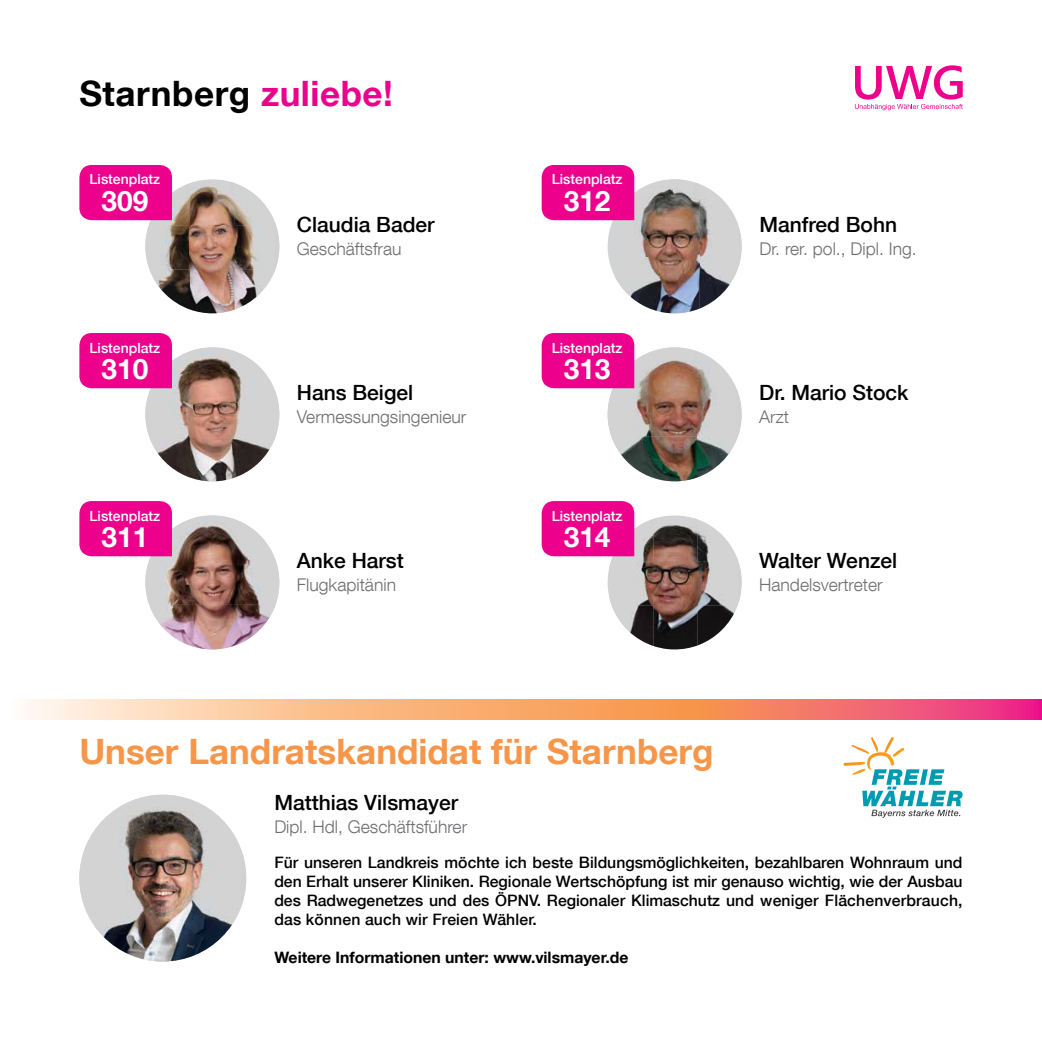
<style>
.page{position:relative;width:1042px;height:1042px;background:#fff}
.page>*{position:absolute;margin:0;border:0;box-sizing:border-box;transform-origin:0 0}
.t1{font:700 35px "Helvetica Neue LT Com";color:#f79548}
.t2{font:700 35px "Helvetica Neue LT Com";letter-spacing:.015em;color:#000}
.t3{font:700 28px "Helvetica Neue LT Com";color:#fff}
.t4{font:500 21px "Helvetica Neue LT Com";color:#000}
.t5{font:300 17.5px "Helvetica Neue LT Com";color:#6d6e71}
.t6{font:500 15.75px/18.9px "Helvetica Neue LT Com";letter-spacing:.01em;color:#000;text-align:justify}
.t7{font:700 15.75px "Helvetica Neue LT Com";color:#000}
.t8{font:500 14px "Helvetica Neue LT Com";color:#fff}
.s1{color:#ec008c}
</style>
<div class="page">
<svg style="left:1041px;top:699px;width:1px;height:21px"></svg>
<svg style="left:25px;top:699px;width:1016px;height:21px;background:#f89f83"></svg>
<img style="left:79px;top:795px;width:167px;height:166px;border-radius:83px">
<svg style="left:862px;top:737px;width:100px;height:81px"></svg>
<svg style="left:855px;top:65px;width:108px;height:45px"></svg>
<img style="left:608px;top:179px;width:133px;height:134px;border-radius:50%">
<svg style="left:661px;top:179px;width:13px;height:2px"></svg>
<img style="left:699px;top:184px;width:42px;height:85px">
<img style="left:614px;top:224px;width:85px;height:45px">
<img style="left:614px;top:269px;width:53px;height:44px">
<img style="left:699px;top:269px;width:39px;height:40px">
<img style="left:149px;top:515px;width:126px;height:45px">
<img style="left:145px;top:560px;width:134px;height:45px">
<img style="left:149px;top:605px;width:126px;height:44px">
<img style="left:611px;top:347px;width:86px;height:45px">
<img style="left:697px;top:351px;width:44px;height:86px">
<img style="left:608px;top:392px;width:89px;height:45px">
<img style="left:611px;top:437px;width:86px;height:44px">
<img style="left:697px;top:437px;width:41px;height:40px">
<img style="left:611px;top:518px;width:127px;height:44px">
<img style="left:609px;top:562px;width:132px;height:44px">
<img style="left:612px;top:605px;width:41px;height:41px">
<img style="left:653px;top:605px;width:44px;height:44px">
<img style="left:697px;top:605px;width:40px;height:40px">
<div style="left:79px;top:501px;width:93px;height:55px;background:#ec008c"></div>
<div style="left:542px;top:165px;width:92px;height:55px;background:#ec008c"></div>
<div style="left:542px;top:333px;width:92px;height:55px;background:#ec008c"></div>
<div style="left:542px;top:501px;width:92px;height:55px;background:#ec008c"></div>
<svg style="left:145px;top:179px;width:134px;height:134px;background:#9d958d"></svg>
<img style="left:149px;top:190px;width:27px;height:34px">
<img style="left:190px;top:182px;width:45px;height:131px">
<img style="left:235px;top:191px;width:41px;height:35px">
<svg style="left:146px;top:226px;width:3px;height:10px"></svg>
<img style="left:235px;top:226px;width:44px;height:44px">
<img style="left:149px;top:269px;width:41px;height:40px">
<img style="left:235px;top:269px;width:40px;height:40px">
<img style="left:145px;top:347px;width:134px;height:134px;border-radius:67px">
<div style="left:79px;top:165px;width:93px;height:55px;background:#ec008c"></div>
<div style="left:79px;top:333px;width:93px;height:55px;background:#ec008c"></div>
<h1 class="t2" style="left:79px;top:71px;width:315px">Starnberg <span class="s1">zuliebe!</span></h1>
<p class="t8" style="left:90px;top:171px;width:72px">Listenplatz</p>
<h2 class="t3" style="left:102px;top:183px;width:48px">309</h2>
<p class="t8" style="left:552px;top:171px;width:72px">Listenplatz</p>
<h2 class="t3" style="left:564px;top:183px;width:48px">312</h2>
<h3 class="t4" style="left:297px;top:211px;width:139px">Claudia Bader</h3>
<p class="t5" style="left:297px;top:238px;width:106px">Geschäftsfrau</p>
<h3 class="t4" style="left:759px;top:211px;width:139px">Manfred Bohn</h3>
<p class="t5" style="left:759px;top:238px;width:159px">Dr. rer. pol., Dipl. Ing.</p>
<p class="t8" style="left:90px;top:339px;width:72px">Listenplatz</p>
<h2 class="t3" style="left:102px;top:351px;width:48px">310</h2>
<p class="t8" style="left:552px;top:339px;width:72px">Listenplatz</p>
<h2 class="t3" style="left:564px;top:351px;width:48px">313</h2>
<h3 class="t4" style="left:297px;top:379px;width:118px">Hans Beigel</h3>
<p class="t5" style="left:297px;top:406px;width:171px">Vermessungsingenieur</p>
<h3 class="t4" style="left:759px;top:379px;width:151px">Dr. Mario Stock</h3>
<p class="t5" style="left:759px;top:406px;width:31px">Arzt</p>
<p class="t8" style="left:90px;top:507px;width:72px">Listenplatz</p>
<h2 class="t3" style="left:102px;top:519px;width:48px">311</h2>
<p class="t8" style="left:552px;top:507px;width:72px">Listenplatz</p>
<h2 class="t3" style="left:564px;top:519px;width:48px">314</h2>
<h3 class="t4" style="left:297px;top:547px;width:108px">Anke Harst</h3>
<p class="t5" style="left:297px;top:574px;width:101px">Flugkapitänin</p>
<h3 class="t4" style="left:759px;top:547px;width:140px">Walter Wenzel</h3>
<p class="t5" style="left:759px;top:574px;width:125px">Handelsvertreter</p>
<h1 class="t1" style="left:79px;top:729px;width:635px">Unser Landratskandidat für Starnberg</h1>
<h3 class="t4" style="left:274px;top:789px;width:185px">Matthias Vilsmayer</h3>
<p class="t5" style="left:274px;top:816px;width:194px">Dipl. Hdl, Geschäftsführer</p>
<p class="t6" style="left:274px;top:853px;width:690px">Für unseren Landkreis möchte ich beste Bildungsmöglichkeiten, bezahlbaren Wohnraum und den Erhalt unserer Kliniken. Regionale Wertschöpfung ist mir genauso wichtig, wie der Ausbau des Radwegenetzes und des ÖPNV. Regionaler Klimaschutz und weniger Flächenverbrauch, das können auch wir Freien Wähler.</p>
<p class="t7" style="left:274px;top:947px;width:355px">Weitere Informationen unter: www.vilsmayer.de</p>
</div>
